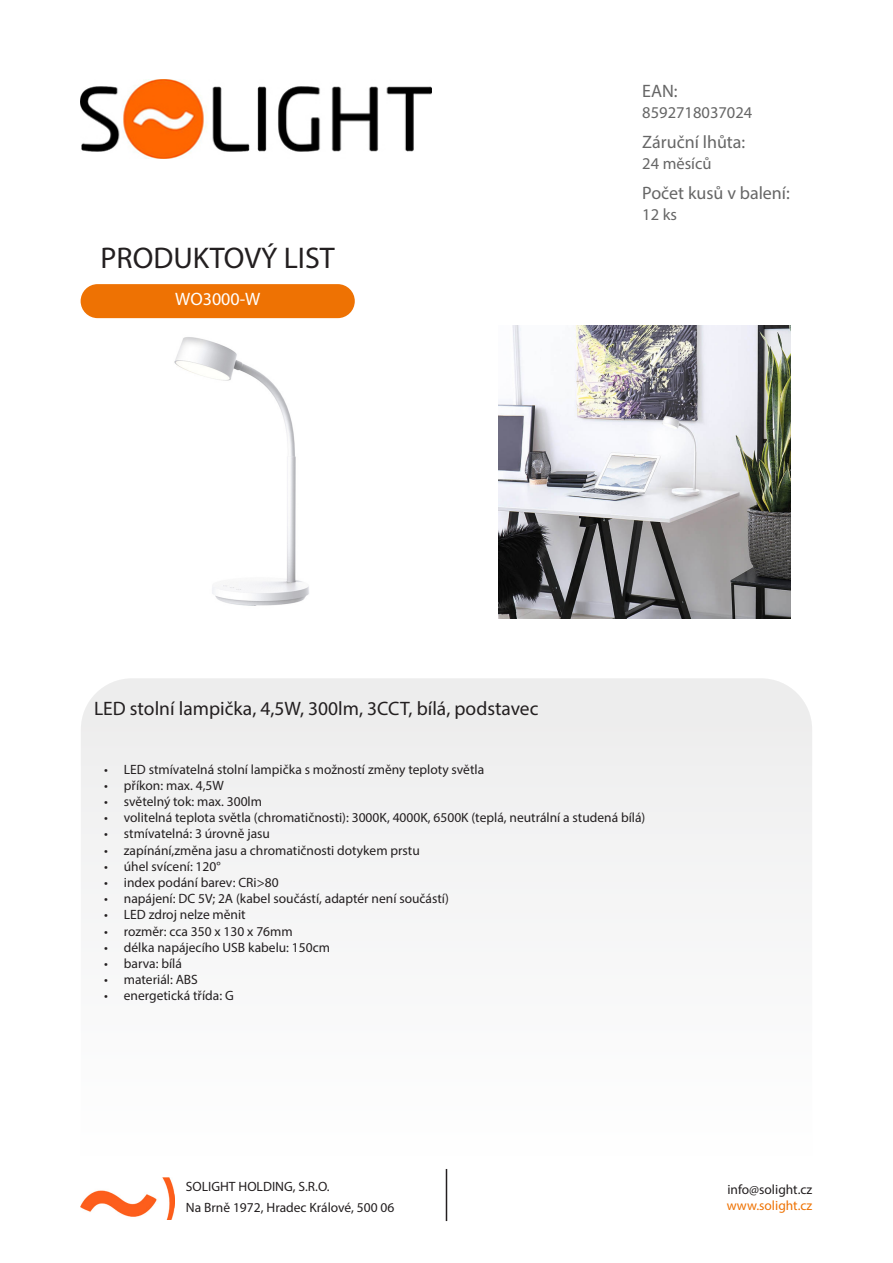
<style>
.page{position:relative;width:893px;height:1263px;background:#fff}
.page>*{position:absolute;margin:0;border:0;box-sizing:border-box;transform-origin:0 0}
.t1{font:30px "Myriad Pro";color:#231f20}
.t2{font:19.5px "Myriad Pro";color:#231f20}
.t3{font:18px "Myriad Pro";color:#666}
.Kód_produktu{font:18px "Myriad Pro";color:#fff}
.t4{font:16.5px "Myriad Pro";color:#666}
.t5{font:13.5px/21.6px "Myriad Pro";color:#231f20}
.t6{font:13.5px "Myriad Pro";color:#ee7203}
</style>
<div class="page">
<div style="left:81px;top:284px;width:274px;height:34px;background:#ee7203;border-radius:17px"></div>
<hr style="left:446px;top:1169px;width:1px;height:52px;background:#231f20">
<img style="left:81px;top:1178px;width:94px;height:42px">
<div style="left:81px;top:678px;width:731px;height:216px;background:#f1f1f1"></div>
<img style="left:81px;top:79px;width:350px;height:79px">
<img style="left:174px;top:337px;width:135px;height:269px">
<img style="left:498px;top:326px;width:293px;height:292px">
<h3 class="t3" style="left:642px;top:80px;width:37px">EAN:</h3>
<h1 class="t1" style="left:101px;top:239px;width:236px">PRODUKTOVÝ LIST</h1>
<p class="Kód_produktu" style="left:175px;top:288px;width:87px">WO3000-W</p>
<p class="t4" style="left:642px;top:103px;width:112px">8592718037024</p>
<p class="t4" style="left:642px;top:154px;width:71px">24 měsíců</p>
<p class="t4" style="left:642px;top:205px;width:36px">12 ks</p>
<h3 class="t3" style="left:642px;top:131px;width:105px">Záruční lhůta:</h3>
<h3 class="t3" style="left:642px;top:182px;width:149px">Počet kusů v balení:</h3>
<p class="t2" style="left:94px;top:697px;width:446px">LED stolní lampička, 4,5W, 300lm, 3CCT, bílá, podstavec</p>
<p class="t5" style="left:104px;top:758px;width:382px">• LED stmívatelná stolní lampička s možností změny teploty světla</p>
<p class="t5" style="left:104px;top:774px;width:121px">• příkon: max. 4,5W</p>
<p class="t5" style="left:104px;top:790px;width:160px">• světelný tok: max. 300lm</p>
<p class="t5" style="left:104px;top:807px;width:543px">• volitelná teplota světla (chromatičnosti): 3000K, 4000K, 6500K (teplá, neutrální a studená bílá)</p>
<p class="t5" style="left:104px;top:823px;width:167px">• stmívatelná: 3 úrovně jasu</p>
<p class="t5" style="left:104px;top:839px;width:317px">• zapínání,změna jasu a chromatičnosti dotykem prstu</p>
<p class="t5" style="left:104px;top:855px;width:118px">• úhel svícení: 120°</p>
<p class="t5" style="left:104px;top:871px;width:176px">• index podání barev: CRi&gt;80</p>
<p class="t5" style="left:104px;top:888px;width:346px">• napájení: DC 5V; 2A (kabel součástí, adaptér není součástí)</p>
<p class="t5" style="left:104px;top:904px;width:143px">• LED zdroj nelze měnit</p>
<p class="t5" style="left:104px;top:920px;width:190px">• rozměr: cca 350 x 130 x 76mm</p>
<p class="t5" style="left:104px;top:936px;width:228px">• délka napájecího USB kabelu: 150cm</p>
<p class="t5" style="left:104px;top:952px;width:79px">• barva: bílá</p>
<p class="t5" style="left:104px;top:969px;width:95px">• materiál: ABS</p>
<p class="t5" style="left:104px;top:985px;width:131px">• energetická třída: G</p>
<p class="t5" style="left:186px;top:1175px;width:210px">SOLIGHT HOLDING, S.R.O.<br>Na Brně 1972, Hradec Králové, 500 06</p>
<p class="t5" style="left:727px;top:1178px;width:86px">info@solight.cz</p>
<p class="t6" style="left:727px;top:1197px;width:87px">www.solight.cz</p>
</div>
